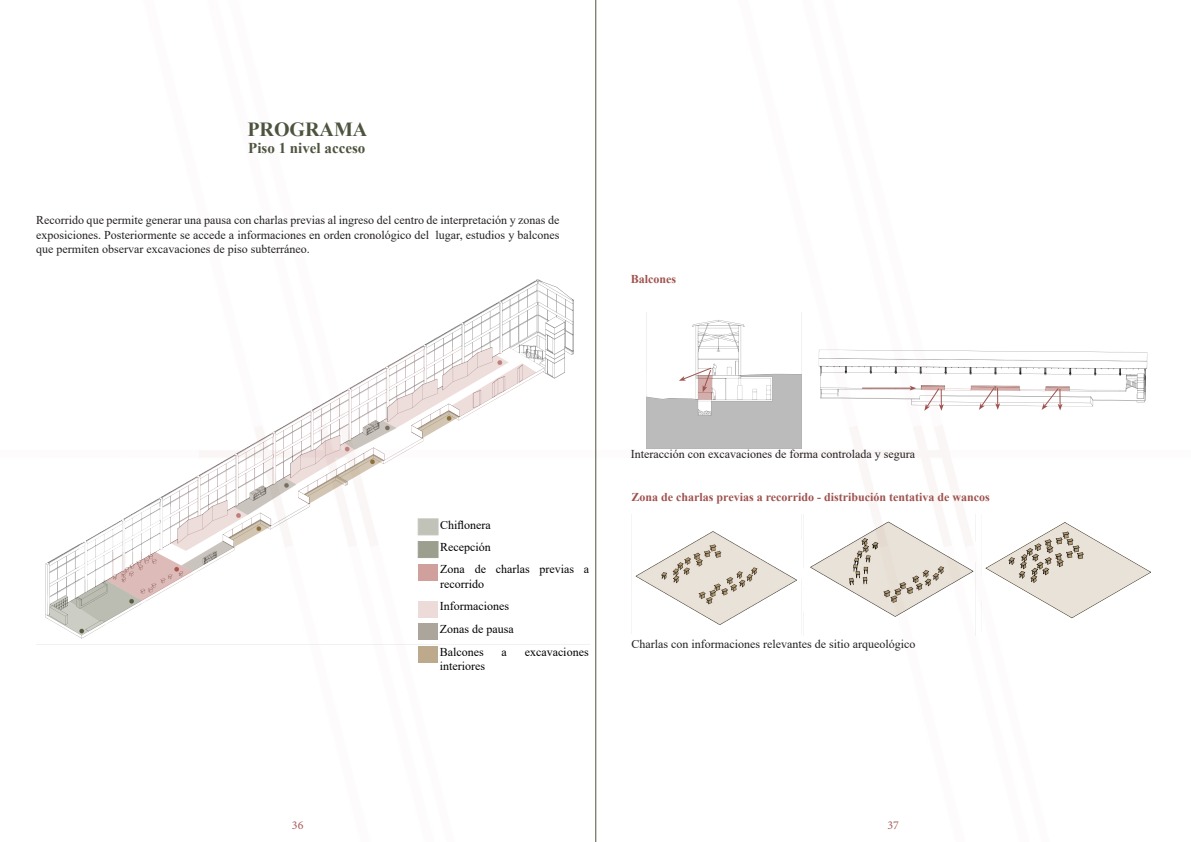
<style>
.page{position:relative;width:1191px;height:842px;background:#fff}
.page>*{position:absolute;margin:0;border:0;box-sizing:border-box;transform-origin:0 0}
.t1{font:700 20px "Times New Roman";color:#4d543e}
.t2{font:700 15px "Times New Roman";color:#4d543e}
.t3{font:12px/14.4px "Times New Roman";color:#231f20;text-align:justify}
.t4{font:12px/14.4px "Times New Roman";color:#000}
.t5{font:700 12px "Times New Roman";color:#9f524d}
.t6{font:12px "Minion Pro";color:#9f524d}
</style>
<div class="page">
<img style="left:36px;top:279px;width:553px;height:366px">
<div style="left:418px;top:518px;width:20px;height:17px;background:#c1c2b8"></div>
<div style="left:418px;top:541px;width:20px;height:17px;background:#9c9e8e"></div>
<div style="left:418px;top:564px;width:20px;height:16px;background:#cfa09c"></div>
<div style="left:418px;top:601px;width:19px;height:16px;background:#eddbda"></div>
<div style="left:418px;top:624px;width:19px;height:16px;background:#aca59b"></div>
<div style="left:418px;top:646px;width:19px;height:16px;background:#bdaa8c"></div>
<img style="left:631px;top:531px;width:166px;height:94px">
<img style="left:810px;top:515px;width:166px;height:120px">
<img style="left:985px;top:522px;width:166px;height:97px">
<hr style="left:595px;top:0;width:1px;height:842px;background:#4d543e">
<img style="left:646px;top:313px;width:156px;height:136px">
<img style="left:818px;top:349px;width:330px;height:62px">
<svg style="left:679px;top:367px;width:33px;height:25px"></svg>
<hr style="left:862px;top:388px;width:49px;height:1px;background:#9f524d">
<svg style="left:909px;top:386px;width:7px;height:5px"></svg>
<svg style="left:924px;top:388px;width:19px;height:23px"></svg>
<svg style="left:979px;top:387px;width:21px;height:23px"></svg>
<svg style="left:1041px;top:387px;width:21px;height:23px"></svg>
<p class="t1" style="left:247px;top:115px;width:121px">PROGRAMA</p>
<p class="t2" style="left:248px;top:137px;width:119px">Piso 1 nivel acceso</p>
<p class="t3" style="left:36px;top:213px;width:525px">Recorrido que permite generar una pausa con charlas previas al ingreso del centro de interpretación y zonas de exposiciones. Posteriormente se accede a informaciones en orden cronológico del lugar, estudios y balcones que permiten observar excavaciones de piso subterráneo.</p>
<p class="t5" style="left:630px;top:270px;width:47px">Balcones</p>
<p class="t4" style="left:440px;top:517px;width:52px">Chiflonera</p>
<p class="t4" style="left:440px;top:562px;width:150px">Zona de charlas previas a recorrido</p>
<p class="t4" style="left:440px;top:599px;width:71px">Informaciones</p>
<p class="t4" style="left:440px;top:621px;width:75px">Zonas de pausa</p>
<p class="t4" style="left:440px;top:644px;width:45px">Balcones</p>
<p class="t4" style="left:501px;top:644px;width:7px">a</p>
<p class="t4" style="left:524px;top:644px;width:65px">excavaciones</p>
<p class="t4" style="left:440px;top:658px;width:47px">interiores</p>
<p class="t4" style="left:440px;top:539px;width:52px">Recepción</p>
<p class="t3" style="left:630px;top:446px;width:286px">Interacción con excavaciones de forma controlada y segura</p>
<p class="t5" style="left:631px;top:489px;width:360px">Zona de charlas previas a recorrido - distribución tentativa de wancos</p>
<p class="t3" style="left:631px;top:636px;width:285px">Charlas con informaciones relevantes de sitio arqueológico</p>
<p class="t6" style="left:292px;top:817px;width:13px">36</p>
<p class="t6" style="left:887px;top:817px;width:13px">37</p>
</div>
